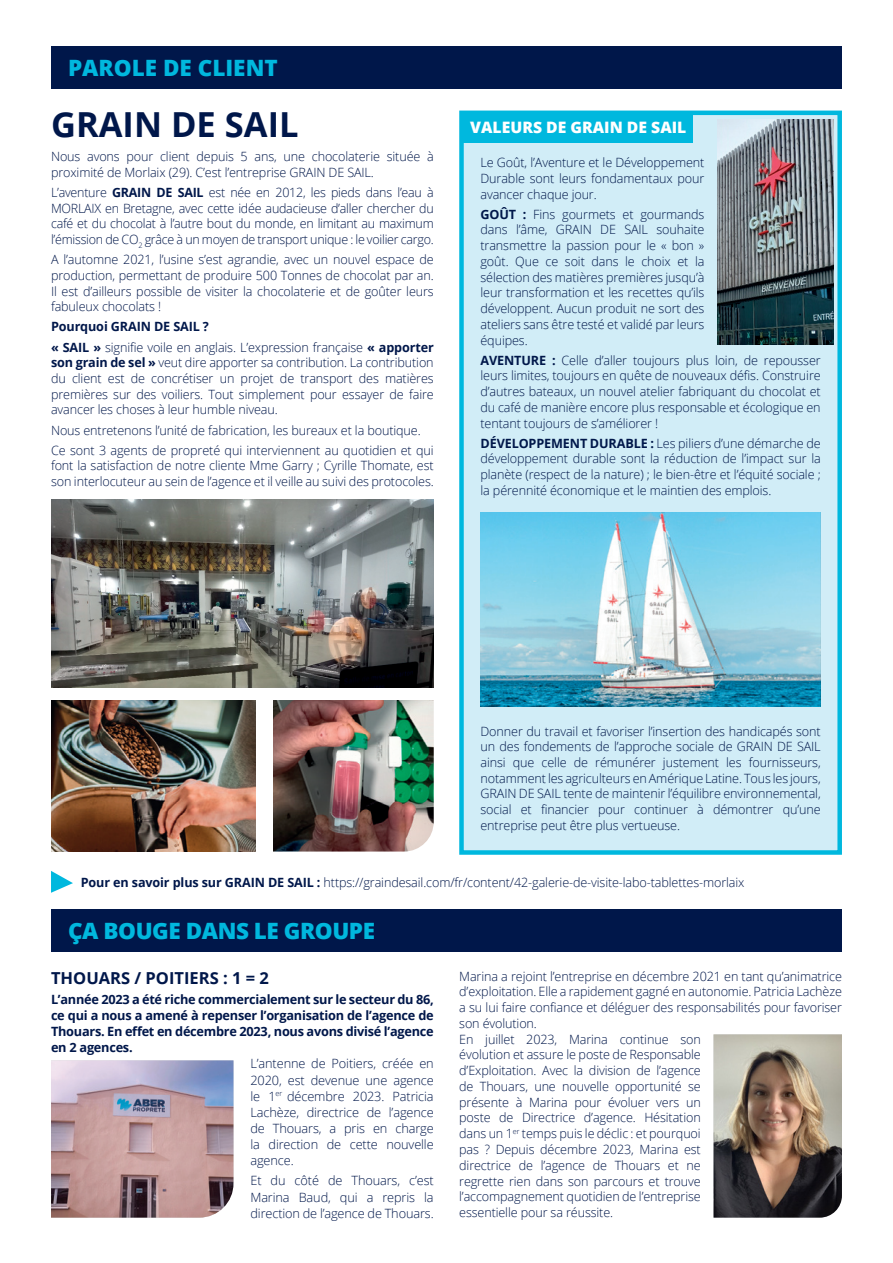
<style>
.page{position:relative;width:893px;height:1263px;background:#fff}
.page>*{position:absolute;margin:0;border:0;box-sizing:border-box;transform-origin:0 0}
.t1{font:700 34.5px "Open Sans";color:#00174a}
.t2{font:800 22.5px "Open Sans";letter-spacing:-.02em;color:#00b8de}
.t3{font:800 22.5px "Open Sans";color:#00b8de}
.t4{font:700 16.5px "Open Sans";color:#00174a}
.t5{font:800 15.75px "Open Sans";color:#fff}
.t6{font:300 12.75px/15.8px "Open Sans";letter-spacing:-.01em;color:#00174a;text-align:justify}
.t7{font:700 12.75px/16px "Open Sans";letter-spacing:-.02em;color:#00174a;text-align:justify}
.s1{font-weight:700}
</style>
<div class="page">
<div style="left:51px;top:46px;width:791px;height:43px;background:#00174a"></div>
<div style="left:51px;top:909px;width:791px;height:42px;background:#00174a"></div>
<img style="left:713px;top:1034px;width:129px;height:183px">
<img style="left:51px;top:1060px;width:182px;height:157px">
<div style="left:459px;top:111px;width:383px;height:744px;background:#d1edf7;border:4px solid #00b8de"></div>
<div style="left:463px;top:112px;width:230px;height:31px;background:#00b8de"></div>
<img style="left:273px;top:700px;width:161px;height:151px">
<img style="left:480px;top:512px;width:341px;height:195px">
<img style="left:51px;top:500px;width:383px;height:187px">
<img style="left:717px;top:119px;width:116px;height:225px">
<img style="left:51px;top:700px;width:204px;height:151px">
<svg style="left:51px;top:871px;width:22px;height:22px"></svg>
<h2 class="t3" style="left:68px;top:51px;width:211px">PAROLE DE CLIENT</h2>
<h1 class="t1" style="left:51px;top:100px;width:249px">GRAIN DE SAIL</h1>
<p class="t6" style="left:51px;top:148px;width:384px">Nous avons pour client depuis 5 ans, une chocolaterie située à proximité de Morlaix (29). C’est l’entreprise GRAIN DE SAIL.</p>
<p class="t6" style="left:51px;top:184px;width:384px">L’aventure <span class="s1">GRAIN DE SAIL</span> est née en 2012, les pieds dans l’eau à MORLAIX en Bretagne, avec cette idée audacieuse d’aller chercher du café et du chocolat à l’autre bout du monde, en limitant au maximum l’émission de CO<sub>2</sub> grâce à un moyen de transport unique : le voilier cargo.</p>
<p class="t6" style="left:51px;top:251px;width:384px">A l’automne 2021, l’usine s’est agrandie, avec un nouvel espace de production, permettant de produire 500 Tonnes de chocolat par an.<br>Il est d’ailleurs possible de visiter la chocolaterie et de goûter leurs fabuleux chocolats !</p>
<p class="t6" style="left:51px;top:317px;width:384px;line-height:20px"><span class="s1">Pourquoi GRAIN DE SAIL ?<br>« SAIL »</span> signifie voile en anglais. L’expression française <span class="s1">« apporter</span></p>
<p class="t6" style="left:51px;top:354px;width:384px"><span class="s1">son grain de sel »</span> veut dire apporter sa contribution. La contribution du client est de concrétiser un projet de transport des matières premières sur des voiliers. Tout simplement pour essayer de faire avancer les choses à leur humble niveau.</p>
<p class="t6" style="left:51px;top:420px;width:384px;line-height:20px">Nous entretenons l’unité de fabrication, les bureaux et la boutique.<br>Ce sont 3 agents de propreté qui interviennent au quotidien et qui</p>
<p class="t6" style="left:51px;top:457px;width:384px">font la satisfaction de notre cliente Mme Garry ; Cyrille Thomate, est son interlocuteur au sein de l’agence et il veille au suivi des protocoles.</p>
<p class="t5" style="left:470px;top:115px;width:218px">VALEURS DE GRAIN DE SAIL</p>
<p class="t6" style="left:480px;top:154px;width:225px">Le Goût, l’Aventure et le Développement Durable sont leurs fondamentaux pour avancer chaque jour.</p>
<p class="t6" style="left:480px;top:206px;width:225px"><span class="s1">GOÛT :</span> Fins gourmets et gourmands dans l’âme, GRAIN DE SAIL souhaite transmettre la passion pour le « bon » goût. Que ce soit dans le choix et la sélection des matières premières jusqu’à leur transformation et les recettes qu’ils développent. Aucun produit ne sort des ateliers sans être testé et validé par leurs équipes.</p>
<p class="t6" style="left:480px;top:352px;width:342px"><span class="s1">AVENTURE :</span> Celle d’aller toujours plus loin, de repousser leurs limites, toujours en quête de nouveaux défis. Construire d’autres bateaux, un nouvel atelier fabriquant du chocolat et du café de manière encore plus responsable et écologique en tentant toujours de s’améliorer !</p>
<p class="t6" style="left:480px;top:435px;width:342px"><span class="s1">DÉVELOPPEMENT DURABLE :</span> Les piliers d’une démarche de développement durable sont la réduction de l’impact sur la planète (respect de la nature) ; le bien-être et l’équité sociale ; la pérennité économique et le maintien des emplois.</p>
<p class="t6" style="left:480px;top:723px;width:342px">Donner du travail et favoriser l’insertion des handicapés sont un des fondements de l’approche sociale de GRAIN DE SAIL ainsi que celle de rémunérer justement les fournisseurs, notamment les agriculteurs en Amérique Latine. Tous les jours, GRAIN DE SAIL tente de maintenir l’équilibre environnemental, social et financier pour continuer à démontrer qu’une entreprise peut être plus vertueuse.</p>
<p class="t6" style="left:81px;top:874px;width:665px"><span class="s1">Pour en savoir plus sur GRAIN DE SAIL :</span> https://graindesail.com/fr/content/42-galerie-de-visite-labo-tablettes-morlaix</p>
<h2 class="t2" style="left:68px;top:913px;width:309px">ÇA BOUGE DANS LE GROUPE</h2>
<p class="t4" style="left:51px;top:966px;width:219px">THOUARS / POITIERS : 1 = 2</p>
<p class="t7" style="left:51px;top:991px;width:384px">L’année 2023 a été riche commercialement sur le secteur du 86, ce qui a nous a amené à repenser l’organisation de l’agence de Thouars. En effet en décembre 2023, nous avons divisé l’agence en 2 agences.</p>
<p class="t6" style="left:250px;top:1055px;width:185px">L’antenne de Poitiers, créée en 2020, est devenue une agence le 1<sup>er</sup> décembre 2023. Patricia Lachèze, directrice de l’agence de Thouars, a pris en charge la direction de cette nouvelle agence.</p>
<p class="t6" style="left:250px;top:1172px;width:185px">Et du côté de Thouars, c’est Marina Baud, qui a repris la direction de l’agence de Thouars.</p>
<p class="t6" style="left:459px;top:968px;width:384px;text-align:left">Marina a rejoint l’entreprise en décembre 2021 en tant qu’animatrice d’exploitation. Elle a rapidement gagné en autonomie. Patricia Lachèze a su lui faire confiance et déléguer des responsabilités pour favoriser son évolution.<br>En juillet 2023, Marina continue son<br>évolution et assure le poste de Responsable<br>d’Exploitation. Avec la division de l’agence<br>de Thouars, une nouvelle opportunité se<br>présente à Marina pour évoluer vers un<br>poste de Directrice d’agence. Hésitation<br>dans un 1<sup>er</sup> temps puis le déclic : et pourquoi<br>pas ? Depuis décembre 2023, Marina est<br>directrice de l’agence de Thouars et ne<br>regrette rien dans son parcours et trouve<br>l’accompagnement quotidien de l’entreprise<br>essentielle pour sa réussite.</p>
</div>
